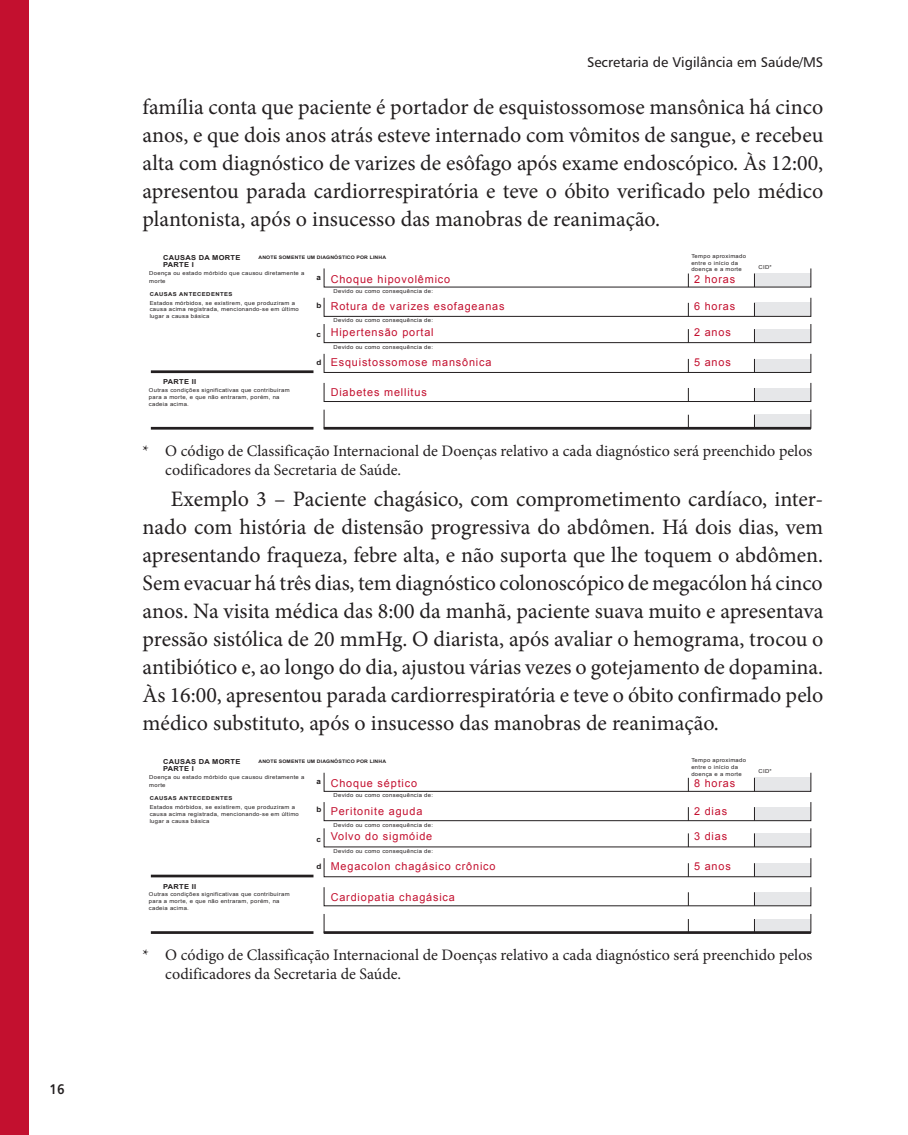
<style>
.page{position:relative;width:908px;height:1135px;background:#fff}
.page>*{position:absolute;margin:0;border:0;box-sizing:border-box;transform-origin:0 0}
.t1{font:22px/28px "Minion Pro";letter-spacing:-.005em;color:#231f20;text-align:justify}
.t2{font:16px/19.2px "Minion Pro";color:#231f20}
.t3{font:14px "Humanist 777 BT Roman B";color:#231f20}
.t4{font:14px "Humanist 777 BT Bold B";color:#231f20;scale:.9 1}
.t5{font:10.8px "Arial";letter-spacing:.075em;color:#c3102f}
.t6{font:700 7.4px "Arial";color:#231f20;scale:1.09 1}
.t7{font:700 6.8px/7.4px "Arial";letter-spacing:.04em;color:#231f20;scale:1.09 1}
.t8{font:5.4px/6.8px "Arial";letter-spacing:.05em;color:#231f20;scale:1.09 1}
.t9{font:700 5.4px "Arial";letter-spacing:.075em;color:#231f20;scale:1.09 1}
.t10{font:700 4.8px "Arial";letter-spacing:.025em;color:#231f20;scale:1.09 1}
</style>
<div class="page">
<div style="left:0;top:0;width:29px;height:1134px;background:#c3102f"></div>
<hr style="left:151px;top:370px;width:162px;height:3px;background:#231f20">
<hr style="left:151px;top:427px;width:162px;height:2px;background:#231f20">
<div style="left:754px;top:273px;width:56px;height:14px;background:#e6e7e9"></div>
<svg style="left:688px;top:273px;width:1px;height:14px"></svg>
<svg style="left:754px;top:273px;width:1px;height:14px"></svg>
<div style="left:754px;top:303px;width:56px;height:13px;background:#e6e7e9"></div>
<div style="left:324px;top:297px;width:487px;height:20px;border:1px solid #231f20"></div>
<svg style="left:688px;top:303px;width:1px;height:13px"></svg>
<svg style="left:754px;top:303px;width:1px;height:13px"></svg>
<div style="left:754px;top:329px;width:56px;height:13px;background:#e6e7e9"></div>
<div style="left:324px;top:324px;width:487px;height:19px;border:1px solid #231f20"></div>
<svg style="left:688px;top:329px;width:1px;height:13px"></svg>
<svg style="left:754px;top:329px;width:1px;height:13px"></svg>
<div style="left:754px;top:359px;width:56px;height:13px;background:#e6e7e9"></div>
<div style="left:324px;top:353px;width:487px;height:20px;border:1px solid #231f20"></div>
<svg style="left:688px;top:359px;width:1px;height:13px"></svg>
<svg style="left:754px;top:359px;width:1px;height:13px"></svg>
<div style="left:754px;top:388px;width:56px;height:13px;background:#e6e7e9"></div>
<div style="left:324px;top:382px;width:487px;height:20px;border:1px solid #231f20"></div>
<svg style="left:688px;top:388px;width:1px;height:13px"></svg>
<svg style="left:754px;top:388px;width:1px;height:13px"></svg>
<div style="left:754px;top:414px;width:56px;height:14px;background:#e6e7e9"></div>
<svg style="left:688px;top:414px;width:1px;height:13px"></svg>
<svg style="left:754px;top:414px;width:1px;height:13px"></svg>
<hr style="left:324px;top:427px;width:486px;height:2px;background:#231f20">
<hr style="left:151px;top:874px;width:162px;height:3px;background:#231f20">
<hr style="left:151px;top:931px;width:162px;height:2px;background:#231f20">
<div style="left:754px;top:777px;width:56px;height:14px;background:#e6e7e9"></div>
<svg style="left:688px;top:777px;width:1px;height:14px"></svg>
<svg style="left:754px;top:777px;width:1px;height:14px"></svg>
<div style="left:754px;top:807px;width:56px;height:13px;background:#e6e7e9"></div>
<div style="left:324px;top:801px;width:487px;height:20px;border:1px solid #231f20"></div>
<svg style="left:688px;top:807px;width:1px;height:13px"></svg>
<svg style="left:754px;top:807px;width:1px;height:13px"></svg>
<div style="left:754px;top:833px;width:56px;height:13px;background:#e6e7e9"></div>
<svg style="left:688px;top:833px;width:1px;height:13px"></svg>
<svg style="left:754px;top:833px;width:1px;height:13px"></svg>
<div style="left:754px;top:863px;width:56px;height:13px;background:#e6e7e9"></div>
<div style="left:324px;top:857px;width:487px;height:20px;border:1px solid #231f20"></div>
<svg style="left:688px;top:863px;width:1px;height:13px"></svg>
<svg style="left:754px;top:863px;width:1px;height:13px"></svg>
<div style="left:754px;top:892px;width:56px;height:13px;background:#e6e7e9"></div>
<svg style="left:688px;top:892px;width:1px;height:13px"></svg>
<svg style="left:754px;top:892px;width:1px;height:13px"></svg>
<div style="left:754px;top:918px;width:56px;height:14px;background:#e6e7e9"></div>
<svg style="left:688px;top:919px;width:1px;height:12px"></svg>
<svg style="left:754px;top:918px;width:1px;height:13px"></svg>
<hr style="left:324px;top:931px;width:486px;height:2px;background:#231f20">
<p class="t4" style="left:50px;top:1080px;width:18px">16</p>
<p class="t3" style="left:587px;top:54px;width:238px">Secretaria de Vigilância em Saúde/MS</p>
<p class="t1" style="left:143px;top:93px;width:682px">família conta que paciente é portador de esquistossomose mansônica há cinco anos, e que dois anos atrás esteve internado com vômitos de sangue, e recebeu alta com diagnóstico de varizes de esôfago após exame endoscópico. Às 12:00, apresentou parada cardiorrespiratória e teve o óbito verificado pelo médico plantonista, após o insucesso das manobras de reanimação.</p>
<p class="t7" style="left:163px;top:254px;width:72px">CAUSAS DA MORTE<br>PARTE I</p>
<p class="t8" style="left:691px;top:252px;width:52px">Tempo aproximado entre o início da doença e a morte</p>
<p class="t8" style="left:758px;top:263px;width:14px">CID*</p>
<p class="t10" style="left:258px;top:254px;width:118px">ANOTE SOMENTE UM DIAGNÓSTICO POR LINHA</p>
<p class="t8" style="left:149px;top:269px;width:144px;line-height:7.4px">Doença ou estado mórbido que causou diretamente a morte</p>
<p class="t6" style="left:316px;top:273px;width:6px">a</p>
<p class="t6" style="left:316px;top:300px;width:6px">b</p>
<p class="t6" style="left:316px;top:330px;width:6px">c</p>
<p class="t6" style="left:316px;top:357px;width:6px">d</p>
<p class="t5" style="left:330px;top:272px;width:121px">Choque hipovolêmico</p>
<p class="t5" style="left:694px;top:272px;width:43px">2 horas</p>
<p class="t5" style="left:694px;top:299px;width:43px">6 horas</p>
<p class="t5" style="left:694px;top:325px;width:38px">2 anos</p>
<p class="t5" style="left:694px;top:355px;width:38px">5 anos</p>
<p class="t9" style="left:150px;top:290px;width:77px">CAUSAS ANTECEDENTES</p>
<p class="t8" style="left:333px;top:288px;width:93px">Devido ou como consequência de:</p>
<p class="t8" style="left:333px;top:317px;width:93px">Devido ou como consequência de:</p>
<p class="t8" style="left:333px;top:343px;width:93px">Devido ou como consequência de:</p>
<p class="t8" style="left:150px;top:299px;width:138px">Estados mórbidos, se existirem, que produziram a causa acima registrada, mencionando-se em último lugar a causa básica</p>
<p class="t5" style="left:330px;top:299px;width:175px">Rotura de varizes esofageanas</p>
<p class="t5" style="left:330px;top:325px;width:104px">Hipertensão portal</p>
<p class="t5" style="left:330px;top:355px;width:162px">Esquistossomose mansônica</p>
<p class="t5" style="left:330px;top:385px;width:98px">Diabetes mellitus</p>
<p class="t7" style="left:163px;top:378px;width:32px">PARTE II</p>
<p class="t8" style="left:149px;top:387px;width:131px">Outras condições significativas que contribuiram para a morte, e que não entraram, porém, na cadeia acima.</p>
<p class="t2" style="left:165px;top:441px;width:648px;text-indent:-23px">* O código de Classificação Internacional de Doenças relativo a cada diagnóstico será preenchido pelos codificadores da Secretaria de Saúde.</p>
<p class="t1" style="left:143px;top:485px;width:682px;text-indent:28px">Exemplo 3 – Paciente chagásico, com comprometimento cardíaco, inter&shy;nado com história de distensão progressiva do abdômen. Há dois dias, vem apresentando fraqueza, febre alta, e não suporta que lhe toquem o abdômen.<br>Sem evacuar há três dias, tem diagnóstico colonoscópico de megacólon há cinco anos. Na visita médica das 8:00 da manhã, paciente suava muito e apresentava pressão sistólica de 20 mmHg. O diarista, após avaliar o hemograma, trocou o antibiótico e, ao longo do dia, ajustou várias vezes o gotejamento de dopamina.<br>Às 16:00, apresentou parada cardiorrespiratória e teve o óbito confirmado pelo médico substituto, após o insucesso das manobras de reanimação.</p>
<p class="t7" style="left:163px;top:758px;width:72px">CAUSAS DA MORTE<br>PARTE I</p>
<p class="t8" style="left:691px;top:756px;width:52px">Tempo aproximado entre o início da doença e a morte</p>
<p class="t8" style="left:758px;top:767px;width:14px">CID*</p>
<p class="t10" style="left:258px;top:758px;width:118px">ANOTE SOMENTE UM DIAGNÓSTICO POR LINHA</p>
<p class="t8" style="left:149px;top:773px;width:144px;line-height:7.4px">Doença ou estado mórbido que causou diretamente a morte</p>
<p class="t6" style="left:316px;top:777px;width:6px">a</p>
<p class="t6" style="left:316px;top:804px;width:6px">b</p>
<p class="t6" style="left:316px;top:834px;width:6px">c</p>
<p class="t6" style="left:316px;top:861px;width:6px">d</p>
<p class="t5" style="left:330px;top:776px;width:88px">Choque séptico</p>
<p class="t5" style="left:694px;top:776px;width:43px">8 horas</p>
<p class="t5" style="left:694px;top:803px;width:35px">2 dias</p>
<p class="t5" style="left:694px;top:829px;width:35px">3 dias</p>
<p class="t5" style="left:694px;top:859px;width:38px">5 anos</p>
<p class="t9" style="left:150px;top:794px;width:77px">CAUSAS ANTECEDENTES</p>
<p class="t8" style="left:333px;top:792px;width:93px">Devido ou como consequência de:</p>
<p class="t8" style="left:333px;top:821px;width:93px">Devido ou como consequência de:</p>
<p class="t8" style="left:333px;top:847px;width:93px">Devido ou como consequência de:</p>
<p class="t8" style="left:150px;top:803px;width:138px">Estados mórbidos, se existirem, que produziram a causa acima registrada, mencionando-se em último lugar a causa básica</p>
<p class="t5" style="left:330px;top:803px;width:93px">Peritonite aguda</p>
<p class="t5" style="left:330px;top:829px;width:103px">Volvo do sigmóide</p>
<p class="t5" style="left:330px;top:859px;width:166px">Megacolon chagásico crônico</p>
<p class="t5" style="left:330px;top:889px;width:126px">Cardiopatia chagásica</p>
<p class="t7" style="left:163px;top:882px;width:32px">PARTE II</p>
<p class="t8" style="left:149px;top:891px;width:131px">Outras condições significativas que contribuiram para a morte, e que não entraram, porém, na cadeia acima.</p>
<p class="t2" style="left:165px;top:945px;width:648px;text-indent:-23px">* O código de Classificação Internacional de Doenças relativo a cada diagnóstico será preenchido pelos codificadores da Secretaria de Saúde.</p>
</div>
